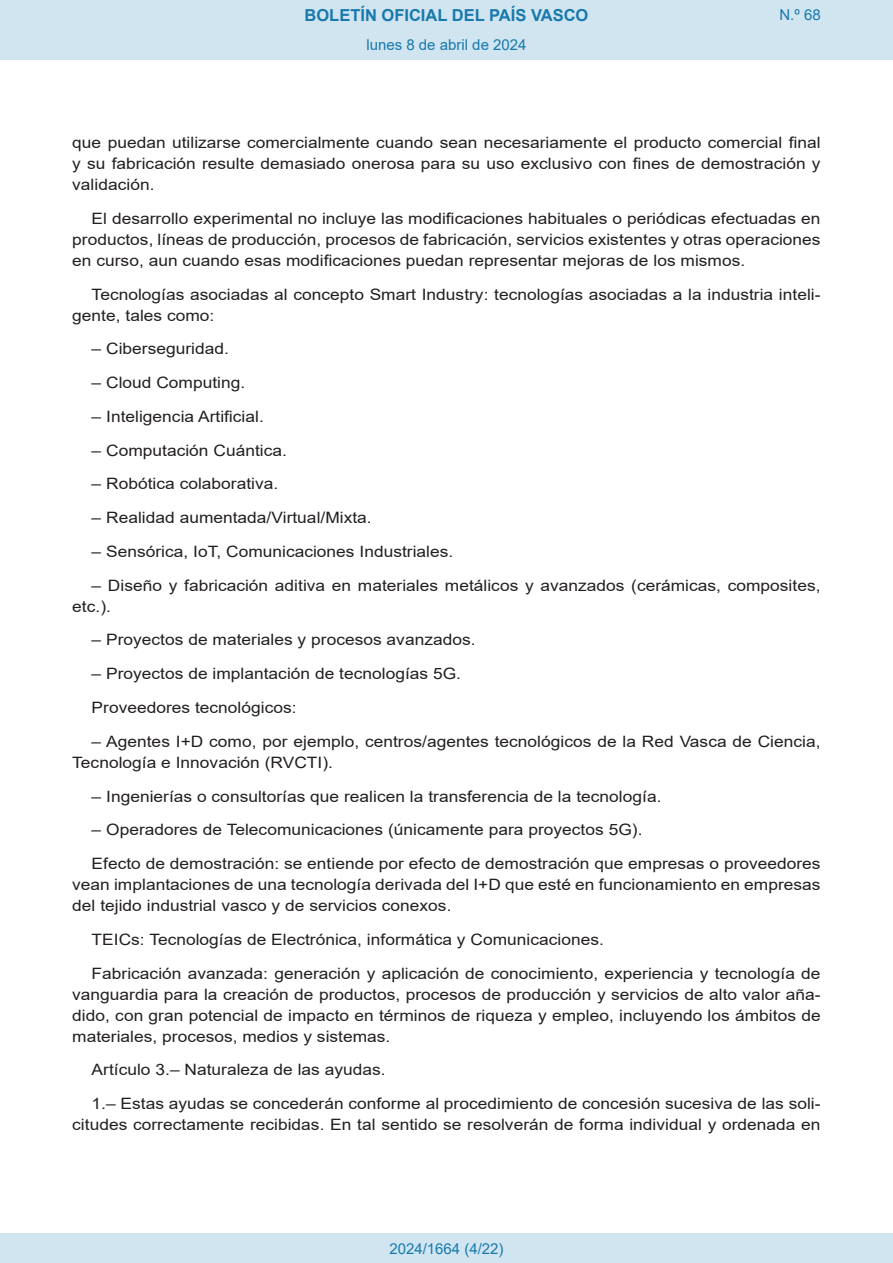
<style>
.page{position:relative;width:893px;height:1263px;background:#fff}
.page>*{position:absolute;margin:0;border:0;box-sizing:border-box;transform-origin:0 0}
.t1{font:700 16.5px "Arial";color:#1879ad}
.BOPVDetalle{font:15.6px/21px "Arial";color:#231f20;text-align:justify;scale:1.11 1}
.Paginacion_Centro{font:15px "Arial";color:#1879ad}
</style>
<div class="page">
<div style="left:0;top:0;width:893px;height:60px;background:#d0e5f0"></div>
<div style="left:0;top:1233px;width:893px;height:30px;background:#d0e5f0"></div>
<p class="t1" style="left:305px;top:3px;width:285px">BOLETÍN OFICIAL DEL PAÍS VASCO</p>
<p class="Paginacion_Centro" style="left:366px;top:35px;width:162px">lunes 8 de abril de 2024</p>
<p class="Paginacion_Centro" style="left:779px;top:5px;width:43px">N.º 68</p>
<p class="BOPVDetalle" style="left:72px;top:132px;width:676px">que puedan utilizarse comercialmente cuando sean necesariamente el producto comercial final y su fabricación resulte demasiado onerosa para su uso exclusivo con fines de demostración y validación.</p>
<p class="BOPVDetalle" style="left:72px;top:208px;width:676px;text-indent:19px">El desarrollo experimental no incluye las modificaciones habituales o periódicas efectuadas en productos, líneas de producción, procesos de fabricación, servicios existentes y otras operaciones en curso, aun cuando esas modificaciones puedan representar mejoras de los mismos.</p>
<p class="BOPVDetalle" style="left:72px;top:284px;width:676px;text-indent:19px">Tecnologías asociadas al concepto Smart Industry: tecnologías asociadas a la industria inteli&shy;gente, tales como:</p>
<p class="BOPVDetalle" style="left:92px;top:338px;width:125px">– Ciberseguridad.</p>
<p class="BOPVDetalle" style="left:92px;top:372px;width:140px">– Cloud Computing.</p>
<p class="BOPVDetalle" style="left:92px;top:406px;width:157px">– Inteligencia Artificial.</p>
<p class="BOPVDetalle" style="left:92px;top:440px;width:177px">– Computación Cuántica.</p>
<p class="BOPVDetalle" style="left:92px;top:473px;width:170px">– Robótica colaborativa.</p>
<p class="BOPVDetalle" style="left:92px;top:507px;width:254px">– Realidad aumentada/Virtual/Mixta.</p>
<p class="BOPVDetalle" style="left:92px;top:541px;width:327px">– Sensórica, IoT, Comunicaciones Industriales.</p>
<p class="BOPVDetalle" style="left:72px;top:575px;width:676px;text-indent:19px">– Diseño y fabricación aditiva en materiales metálicos y avanzados (cerámicas, composites, etc.).</p>
<p class="BOPVDetalle" style="left:92px;top:629px;width:347px">– Proyectos de materiales y procesos avanzados.</p>
<p class="BOPVDetalle" style="left:92px;top:663px;width:334px">– Proyectos de implantación de tecnologías 5G.</p>
<p class="BOPVDetalle" style="left:92px;top:697px;width:186px">Proveedores tecnológicos:</p>
<p class="BOPVDetalle" style="left:72px;top:731px;width:676px;text-indent:19px">– Agentes I+D como, por ejemplo, centros/agentes tecnológicos de la Red Vasca de Ciencia,<br>Tecnología e Innovación (RVCTI).</p>
<p class="BOPVDetalle" style="left:92px;top:785px;width:515px">– Ingenierías o consultorías que realicen la transferencia de la tecnología.</p>
<p class="BOPVDetalle" style="left:92px;top:819px;width:498px">– Operadores de Telecomunicaciones (únicamente para proyectos 5G).</p>
<p class="BOPVDetalle" style="left:72px;top:853px;width:676px;text-indent:19px">Efecto de demostración: se entiende por efecto de demostración que empresas o proveedores vean implantaciones de una tecnología derivada del I+D que esté en funcionamiento en empresas del tejido industrial vasco y de servicios conexos.</p>
<p class="BOPVDetalle" style="left:92px;top:929px;width:463px">TEICs: Tecnologías de Electrónica, informática y Comunicaciones.</p>
<p class="BOPVDetalle" style="left:72px;top:962px;width:676px;text-indent:19px">Fabricación avanzada: generación y aplicación de conocimiento, experiencia y tecnología de vanguardia para la creación de productos, procesos de producción y servicios de alto valor aña&shy;dido, con gran potencial de impacto en términos de riqueza y empleo, incluyendo los ámbitos de materiales, procesos, medios y sistemas.</p>
<p class="BOPVDetalle" style="left:92px;top:1059px;width:266px">Artículo 3.– Naturaleza de las ayudas.</p>
<p class="BOPVDetalle" style="left:72px;top:1093px;width:676px;text-align:right">1.– Estas ayudas se concederán conforme al procedimiento de concesión sucesiva de las soli&shy;citudes correctamente recibidas. En tal sentido se resolverán de forma individual y ordenada en</p>
<p class="Paginacion_Centro" style="left:389px;top:1238px;width:116px">2024/1664 (4/22)</p>
</div>
